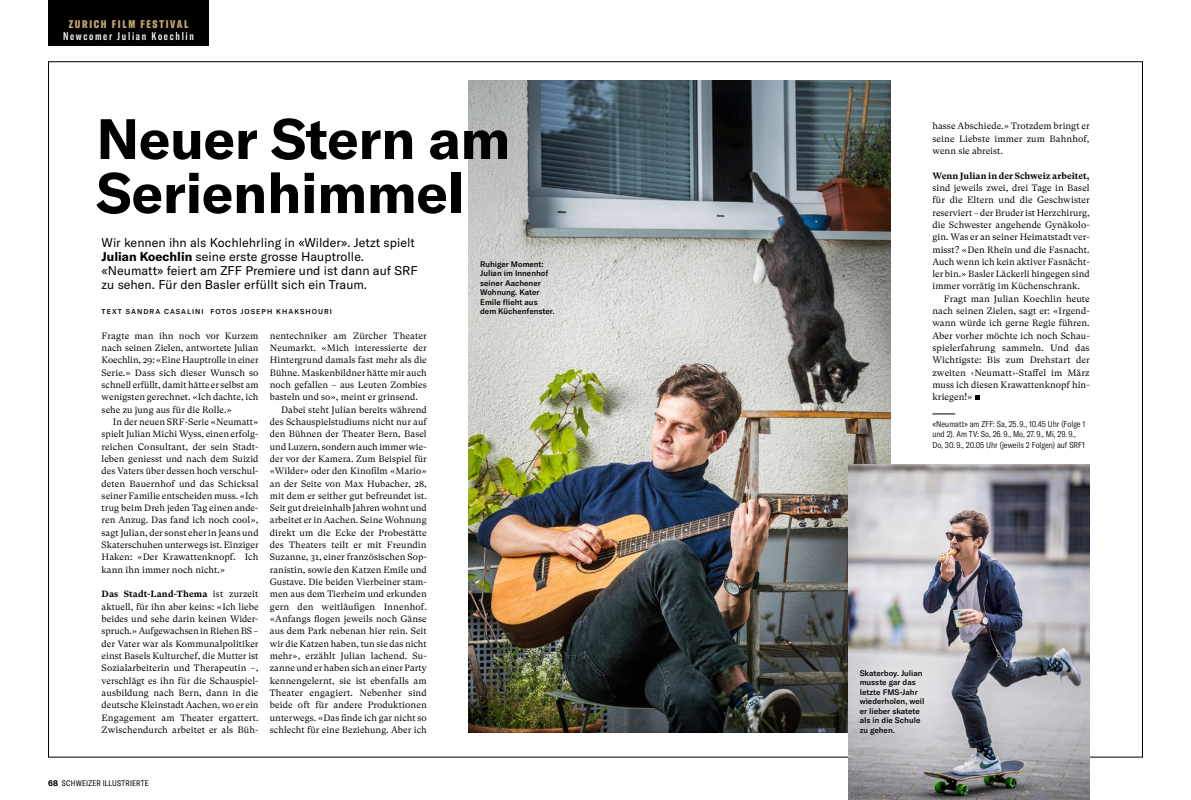
<style>
.page{position:relative;width:1191px;height:800px;background:#fff}
.page>*{position:absolute;margin:0;border:0;box-sizing:border-box;transform-origin:0 0}
._203_Tit_GTAm_Repo_x{font:700 56px/54px "GT America";letter-spacing:-.005em;color:#000}
._300_Lead_GTAm_x06{font:12.5px/14px "GT America";color:#000}
._105_Rubriktitel_GTA{font:500 extra-condensed 11px "GT America";letter-spacing:.15em;color:#fff}
._105_Rubriktitel_GTA-2{font:900 extra-condensed 11px "GT America";letter-spacing:.15em;color:#c2a66c}
._500_LT_GTSupText_BS{font:9.2px/12.3px "GT Super Text";letter-spacing:.005em;color:#000;text-align:justify}
._500_LT_GTSupText_BS-2{font:700 9px "GT Super Text";letter-spacing:.005em;color:#000}
._801_Legi_GTAmCond_I{font:300 condensed 8.5px/10.5px "GT America";color:#000}
._800_Legi_GTAm_Med_A{font:500 8px/9.5px "GT America";color:#000}
.t1{font:condensed 8px "GT America";letter-spacing:.025em;color:#000}
._401_AUTOR_GTAm_x07{font:500 7px "GT America";letter-spacing:.15em;color:#000}
.s1{font-weight:700}
.s2{font-weight:400;font-size:9.2px}
.s3{font-weight:700;font-stretch:normal}
</style>
<div class="page">
<img style="left:469px;top:80px;width:421px;height:652px">
<img style="left:848px;top:464px;width:241px;height:335px">
<div style="left:48px;top:0;width:161px;height:45px;background:#000"></div>
<svg style="left:975px;top:395px;width:4px;height:5px"></svg>
<svg style="left:932px;top:413px;width:23px;height:1px"></svg>
<p class="_105_Rubriktitel_GTA-2" style="left:69px;top:17px;width:121px">ZURICH FILM FESTIVAL</p>
<p class="_105_Rubriktitel_GTA" style="left:63px;top:29px;width:132px">Newcomer Julian Koechlin</p>
<p class="_203_Tit_GTAm_Repo_x" style="left:96px;top:111px;width:415px">Neuer Stern am<br>Serienhimmel</p>
<p class="_300_Lead_GTAm_x06" style="left:102px;top:236px;width:317px">Wir kennen ihn als Kochlehrling in «Wilder». Jetzt spielt <span class="s1">Julian Koechlin</span> seine erste grosse Hauptrolle. «Neumatt» feiert am ZFF Premiere und ist dann auf SRF zu sehen. Für den Basler erfüllt sich ein Traum.</p>
<p class="_401_AUTOR_GTAm_x07" style="left:102px;top:307px;width:232px">TEXT SANDRA CASALINI FOTOS JOSEPH KHAKSHOURI</p>
<p class="_500_LT_GTSupText_BS" style="left:102px;top:329px;width:158px">Fragte man ihn noch vor Kurzem nach seinen Zielen, antwortete Julian Koechlin, 29: «Eine Hauptrolle in einer Serie.» Dass sich dieser Wunsch so schnell erfüllt, damit hätte er selbst am wenigsten gerechnet. «Ich dachte, ich sehe zu jung aus für die Rolle.»</p>
<p class="_500_LT_GTSupText_BS" style="left:102px;top:415px;width:158px;text-indent:11px">In der neuen SRF-Serie «Neumatt» spielt Julian Michi Wyss, einen erfolg&shy;reichen Consultant, der sein Stadt&shy;leben geniesst und nach dem Suizid des Vaters über dessen hoch verschul&shy;deten Bauernhof und das Schicksal seiner Familie entscheiden muss. «Ich trug beim Dreh jeden Tag einen ande&shy;ren Anzug. Das fand ich noch cool», sagt Julian, der sonst eher in Jeans und Skaterschuhen unterwegs ist. Einziger Haken: «Der Krawattenknopf. Ich kann ihn immer noch nicht.»</p>
<p class="_500_LT_GTSupText_BS-2" style="left:102px;top:589px;width:158px">Das Stadt-Land-Thema <span class="s2">ist zurzeit</span></p>
<p class="_500_LT_GTSupText_BS" style="left:102px;top:600px;width:158px">aktuell, für ihn aber keins: «Ich liebe beides und sehe darin keinen Wider&shy;spruch.» Aufgewachsen in Riehen BS – der Vater war als Kommunalpolitiker einst Basels Kulturchef, die Mutter ist Sozialarbeiterin und Therapeutin –, verschlägt es ihn für die Schauspiel&shy;ausbildung nach Bern, dann in die deutsche Kleinstadt Aachen, wo er ein Engagement am Theater ergattert.<br>Zwischendurch arbeitet er als Büh-</p>
<p class="_500_LT_GTSupText_BS" style="left:270px;top:329px;width:158px">nentechniker am Zürcher Theater Neumarkt. «Mich interessierte der Hintergrund damals fast mehr als die Bühne. Maskenbildner hätte mir auch noch gefallen – aus Leuten Zombies basteln und so», meint er grinsend.</p>
<p class="_500_LT_GTSupText_BS" style="left:270px;top:403px;width:158px;text-indent:11px">Dabei steht Julian bereits während des Schauspielstudiums nicht nur auf den Bühnen der Theater Bern, Basel und Luzern, sondern auch immer wie&shy;der vor der Kamera. Zum Beispiel für «Wilder» oder den Kinofilm «Mario» an der Seite von Max Hubacher, 28, mit dem er seither gut befreundet ist.<br>Seit gut dreieinhalb Jahren wohnt und arbeitet er in Aachen. Seine Wohnung direkt um die Ecke der Probestätte des Theaters teilt er mit Freundin Suzanne, 31, einer französischen Sop&shy;ranistin, sowie den Katzen Emile und Gustave. Die beiden Vierbeiner stam&shy;men aus dem Tierheim und erkunden gern den weitläufigen Innenhof. «Anfangs flogen jeweils noch Gänse aus dem Park nebenan hier rein. Seit wir die Katzen haben, tun sie das nicht mehr», erzählt Julian lachend. Su&shy;zanne und er haben sich an einer Party kennengelernt, sie ist ebenfalls am Theater engagiert. Nebenher sind beide oft für andere Produktionen unterwegs. «Das finde ich gar nicht so schlecht für eine Beziehung. Aber ich</p>
<p class="t1" style="left:48px;top:778px;width:102px"><span class="s3">68</span> SCHWEIZER ILLUSTRIERTE</p>
<p class="_800_Legi_GTAm_Med_A" style="left:480px;top:259px;width:76px">Ruhiger Moment:<br>Julian im Innenhof seiner Aachener<br>Wohnung. Kater<br>Emile flieht aus dem Küchenfenster.</p>
<p class="_500_LT_GTSupText_BS" style="left:932px;top:120px;width:159px">hasse Abschiede.» Trotzdem bringt er seine Liebste immer zum Bahnhof, wenn sie abreist.</p>
<p class="_500_LT_GTSupText_BS-2" style="left:932px;top:170px;width:159px">Wenn Julian in der Schweiz arbeitet,</p>
<p class="_500_LT_GTSupText_BS" style="left:932px;top:182px;width:159px">sind jeweils zwei, drei Tage in Basel für die Eltern und die Geschwister reserviert – der Bruder ist Herzchirurg, die Schwester angehende Gynäkolo&shy;gin. Was er an seiner Heimatstadt ver&shy;misst? «Den Rhein und die Fasnacht.<br>Auch wenn ich kein aktiver Fasnächt&shy;ler bin.» Basler Läckerli hingegen sind immer vorrätig im Küchenschrank.</p>
<p class="_500_LT_GTSupText_BS" style="left:932px;top:292px;width:159px;text-indent:11px">Fragt man Julian Koechlin heute nach seinen Zielen, sagt er: «Irgend&shy;wann würde ich gerne Regie führen.<br>Aber vorher möchte ich noch Schau&shy;spielerfahrung sammeln. Und das Wichtigste: Bis zum Drehstart der zweiten ‹Neumatt›-Staffel im März muss ich diesen Krawattenknopf hin&shy;kriegen!»</p>
<p class="_801_Legi_GTAmCond_I" style="left:932px;top:418px;width:154px">«Neumatt» am ZFF: Sa, 25. 9., 10.45 Uhr (Folge 1 und 2). Am TV: So, 26. 9., Mo, 27. 9., Mi, 29. 9.,<br>Do, 30. 9., 20.05 Uhr (jeweils 2 Folgen) auf SRF1</p>
<p class="_800_Legi_GTAm_Med_A" style="left:859px;top:668px;width:66px">Skaterboy. Julian musste gar das letzte FMS-Jahr wiederholen, weil er lieber skatete als in die Schule zu gehen.</p>
</div>
